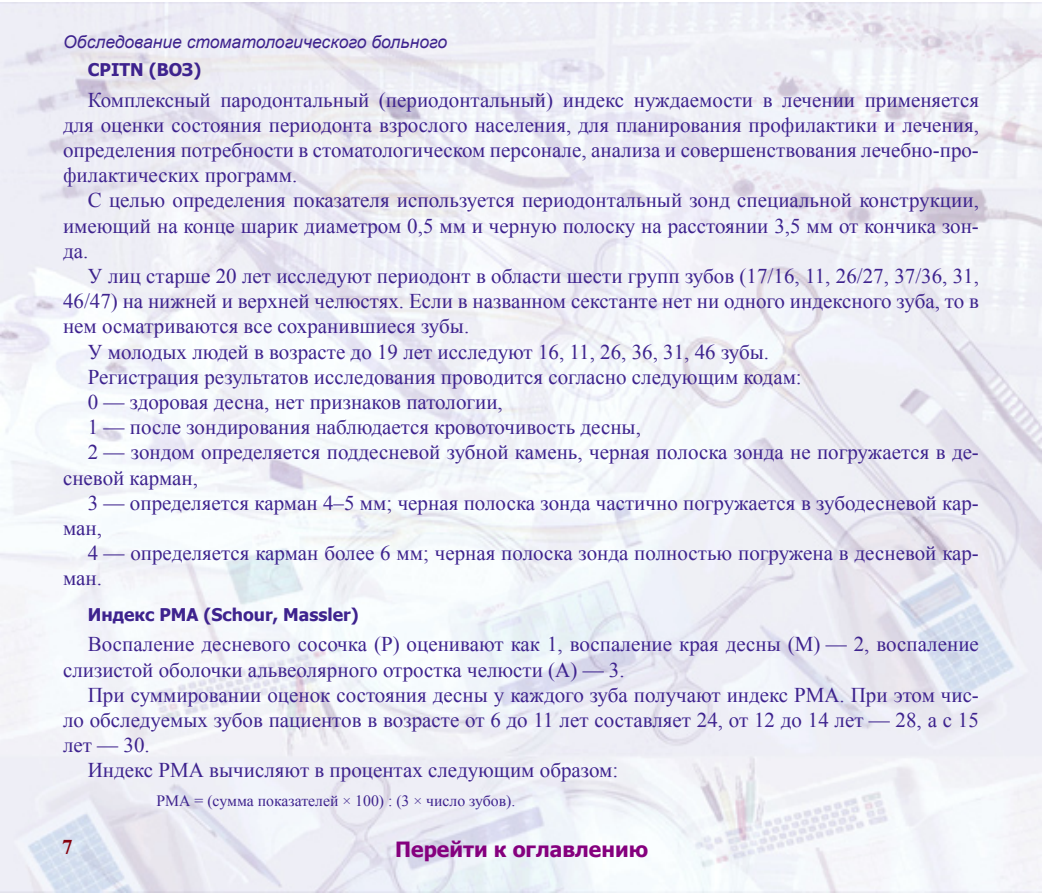
<style>
.page{position:relative;width:1042px;height:893px;background:#fff}
.page>*{position:absolute;margin:0;border:0;box-sizing:border-box;transform-origin:0 0}
.t1{font:21px/25.2px "Times New Roman";color:#3e238e;text-align:justify}
.t2{font:700 21px "Tahoma";color:#85007e}
.t3{font:700 21px "Times New Roman";color:#85000c}
.t4{font:italic 17.5px "Arial";color:#3e238e}
.Heading3{font:700 17.5px "Tahoma";color:#3e238e}
.t5{font:15.75px "Times New Roman";color:#3e238e}
</style>
<div class="page">
<img style="left:0;top:2px;width:1041px;height:891px">
<p class="t4" style="left:63px;top:31px;width:385px">Обследование стоматологического больного</p>
<p class="Heading3" style="left:88px;top:58px;width:115px">CPITN (ВОЗ)</p>
<p class="t1" style="left:63px;top:87px;width:917px;text-indent:25px">Комплексный пародонтальный (периодонтальный) индекс нуждаемости в лечении применяется для оценки состояния периодонта взрослого населения, для планирования профилактики и лечения, определения потребности в стоматологическом персонале, анализа и совершенствования лечебно-про&shy;филактических программ.</p>
<p class="t1" style="left:63px;top:187px;width:917px;text-indent:25px">С целью определения показателя используется периодонтальный зонд специальной конструкции, имеющий на конце шарик диаметром 0,5 мм и черную полоску на расстоянии 3,5 мм от кончика зон&shy;да.</p>
<p class="t1" style="left:63px;top:263px;width:917px;text-indent:25px">У лиц старше 20 лет исследуют периодонт в области шести групп зубов (17/16, 11, 26/27, 37/36, 31, 46/47) на нижней и верхней челюстях. Если в названном секстанте нет ни одного индексного зуба, то в нем осматриваются все сохранившиеся зубы.</p>
<p class="t1" style="left:88px;top:339px;width:683px">У молодых людей в возрасте до 19 лет исследуют 16, 11, 26, 36, 31, 46 зубы.</p>
<p class="t1" style="left:88px;top:364px;width:715px">Регистрация результатов исследования проводится согласно следующим кодам:</p>
<p class="t1" style="left:88px;top:389px;width:416px">0 — здоровая десна, нет признаков патологии,</p>
<p class="t1" style="left:88px;top:414px;width:555px">1 — после зондирования наблюдается кровоточивость десны,</p>
<p class="t1" style="left:63px;top:439px;width:917px;text-indent:25px">2 — зондом определяется поддесневой зубной камень, черная полоска зонда не погружается в де&shy;сневой карман,</p>
<p class="t1" style="left:63px;top:490px;width:917px;text-indent:25px">3 — определяется карман 4–5 мм; черная полоска зонда частично погружается в зубодесневой кар&shy;ман,</p>
<p class="t1" style="left:63px;top:540px;width:917px;text-indent:25px">4 — определяется карман более 6 мм; черная полоска зонда полностью погружена в десневой кар&shy;ман.</p>
<p class="Heading3" style="left:88px;top:603px;width:272px">Индекс PMA (Schour, Massler)</p>
<p class="t1" style="left:63px;top:631px;width:917px;text-indent:25px">Воспаление десневого сосочка (Р) оценивают как 1, воспаление края десны (М) — 2, воспаление слизистой оболочки альвеолярного отростка челюсти (А) — 3.</p>
<p class="t1" style="left:63px;top:682px;width:917px;text-indent:25px">При суммировании оценок состояния десны у каждого зуба получают индекс РМА. При этом чис&shy;ло обследуемых зубов пациентов в возрасте от 6 до 11 лет составляет 24, от 12 до 14 лет — 28, а с 15 лет — 30.</p>
<p class="t1" style="left:88px;top:757px;width:532px">Индекс РМА вычисляют в процентах следующим образом:</p>
<p class="t5" style="left:156px;top:790px;width:360px">РМА = (сумма показателей × 100) : (3 × число зубов).</p>
<p class="t3" style="left:62px;top:832px;width:12px">7</p>
<p class="t2" style="left:395px;top:835px;width:254px">Перейти к оглавлению</p>
</div>
